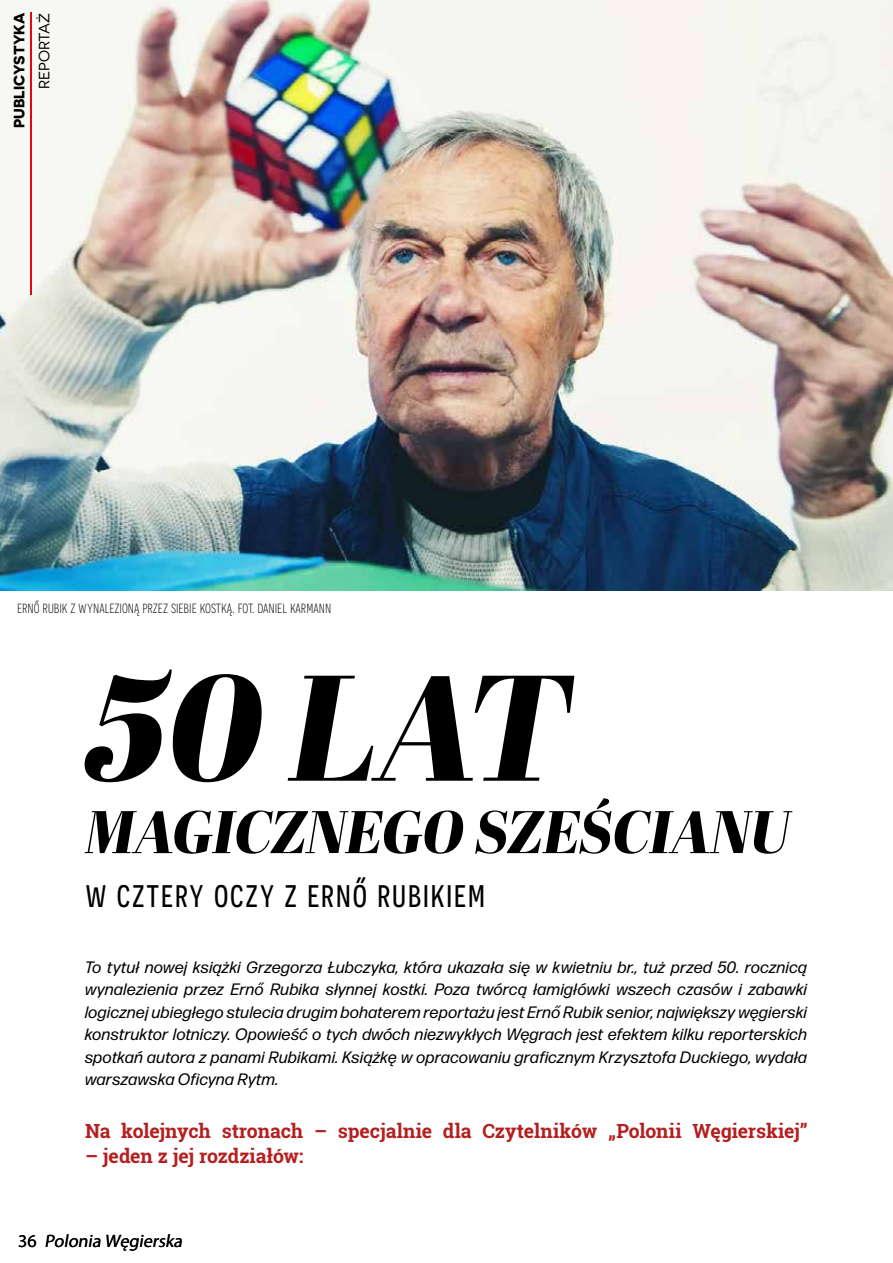
<style>
.page{position:relative;width:893px;height:1263px;background:#fff}
.page>*{position:absolute;margin:0;border:0;box-sizing:border-box;transform-origin:0 0}
.t1{font:italic 150px "Abril Fatface";color:#000}
.t2{font:italic 60px "Abril Fatface";color:#000}
.t3{font:39px "Novecentosanscondensed";letter-spacing:.04em;color:#000}
.t4{font:700 19.5px "Roboto Slab";letter-spacing:-.005em;color:#b51f1f}
.t5{font:italic 18px "Myriad Pro";color:#000}
.t6{font:300 16.65px "Novecentosanscondensed";color:#000}
.t7{font:italic 16.5px/22.5px "Forma DJR Micro";color:#000;text-align:justify}
.t8{font:700 15px "Novecentosanswide";color:#000}
.t9{font:15px "Novecentosanswide";color:#000}
.s1{font-style:normal}
</style>
<div class="page">
<img style="left:0;top:0;width:893px;height:591px">
<hr style="left:30px;top:12px;width:2px;height:282px;background:#e30613">
<p class="t8" style="left:10px;top:128px;width:117px;rotate:-90deg">PUBLICYSTYKA</p>
<p class="t9" style="left:36px;top:89px;width:78px;rotate:-90deg">REPORTAŻ</p>
<p class="t6" style="left:17px;top:598px;width:316px">ernő rubik z wynalezioną przez siebie kostką. fot. daniel karmann</p>
<h1 class="t1" style="left:85px;top:620px;width:485px">50 LAT</h1>
<h2 class="t2" style="left:85px;top:789px;width:706px">MAGICZNEGO SZEŚCIANU</h2>
<h3 class="t3" style="left:85px;top:871px;width:402px">w cztery oczy z ernő rubikiem</h3>
<p class="t7" style="left:85px;top:955px;width:724px">To tytuł nowej książki Grzegorza Łubczyka, która ukazała się w kwietniu br., tuż przed 50. rocznicą wynalezienia przez Ernő Rubika słynnej kostki. Poza twórcą łamigłówki wszech czasów i zabawki logicznej ubiegłego stulecia drugim bohaterem reportażu jest Ernő Rubik senior, największy węgierski konstruktor lotniczy. Opowieść o tych dwóch niezwykłych Węgrach jest efektem kilku reporterskich spotkań autora z panami Rubikami. Książkę w opracowaniu graficznym Krzysztofa Duckiego, wydała warszawska Oficyna Rytm.</p>
<p class="t4" style="left:85px;top:1117px;width:724px">Na kolejnych stronach – specjalnie dla Czytelników „Polonii Węgierskiej”</p>
<p class="t4" style="left:85px;top:1143px;width:220px">– jeden z jej rozdziałów:</p>
<p class="t5" style="left:18px;top:1230px;width:169px"><span class="s1">3 6</span> Polonia Węgierska</p>
</div>
